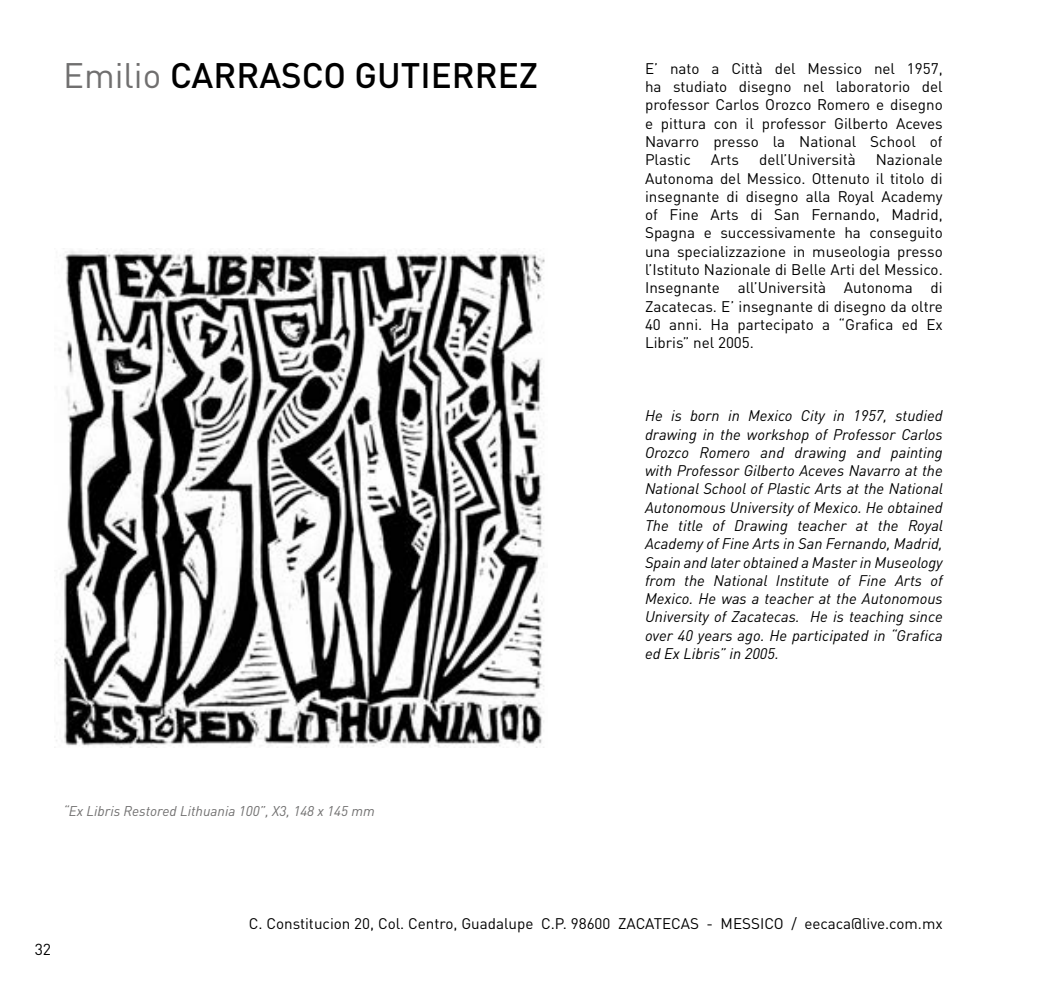
<style>
.page{position:relative;width:1042px;height:993px;background:#fff}
.page>*{position:absolute;margin:0;border:0;box-sizing:border-box;transform-origin:0 0}
.t1{font:500 35px "DIN Pro";color:#000}
.t2{font:15.75px "DIN Pro";color:#000}
.t3{font:15.22px/18.2px "DIN Pro";color:#000;text-align:justify}
.t4{font:italic 15.22px/18.2px "DIN Pro";color:#000;text-align:justify}
.t5{font:italic 14px "DIN Pro";color:#706f6f}
.s1{font-weight:400;color:#706f6f}
</style>
<div class="page">
<img style="left:54px;top:248px;width:491px;height:499px">
<h1 class="t1" style="left:63px;top:47px;width:477px"><span class="s1">Emilio</span> CARRASCO GUTIERREZ</h1>
<p class="t3" style="left:645px;top:58px;width:299px">E’ nato a Città del Messico nel 1957, ha studiato disegno nel laboratorio del professor Carlos Orozco Romero e disegno e pittura con il professor Gilberto Aceves Navarro presso la National School of Plastic</p>
<p class="t3" style="left:711px;top:149px;width:30px">Arts</p>
<p class="t3" style="left:759px;top:149px;width:98px">dell’Università</p>
<p class="t3" style="left:645px;top:149px;width:299px;text-indent:231px">Nazionale Autonoma del Messico. Ottenuto il titolo di insegnante di disegno alla Royal Academy of Fine Arts di San Fernando, Madrid, Spagna e successivamente ha conseguito una specializzazione in museologia presso l’Istituto Nazionale di Belle Arti del Messico.<br>Insegnante all’Università Autonoma di Zacatecas. E’ insegnante di disegno da oltre 40 anni. Ha partecipato a “Grafica ed Ex Libris” nel 2005.</p>
<p class="t4" style="left:645px;top:405px;width:299px">He is born in Mexico City in 1957, studied drawing in the workshop of Professor Carlos Orozco Romero and drawing and painting with Professor Gilberto Aceves Navarro at the National School of Plastic Arts at the National Autonomous University of Mexico. He obtained The title of Drawing teacher at the Royal Academy of Fine Arts in San Fernando, Madrid, Spain and later obtained a Master in Museology from the National Institute of Fine Arts of Mexico. He was a teacher at the Autonomous University of Zacatecas. He is teaching since over 40 years ago. He participated in “Grafica ed Ex Libris” in 2005.</p>
<p class="t5" style="left:63px;top:799px;width:313px">“Ex Libris Restored Lithuania 100”, X3, 148 x 145 mm</p>
<p class="t2" style="left:35px;top:936px;width:18px">32</p>
<p class="t3" style="left:249px;top:913px;width:695px">C. Constitucion 20, Col. Centro, Guadalupe C.P. 98600 ZACATECAS - MESSICO / eecaca@live.com.mx</p>
</div>
